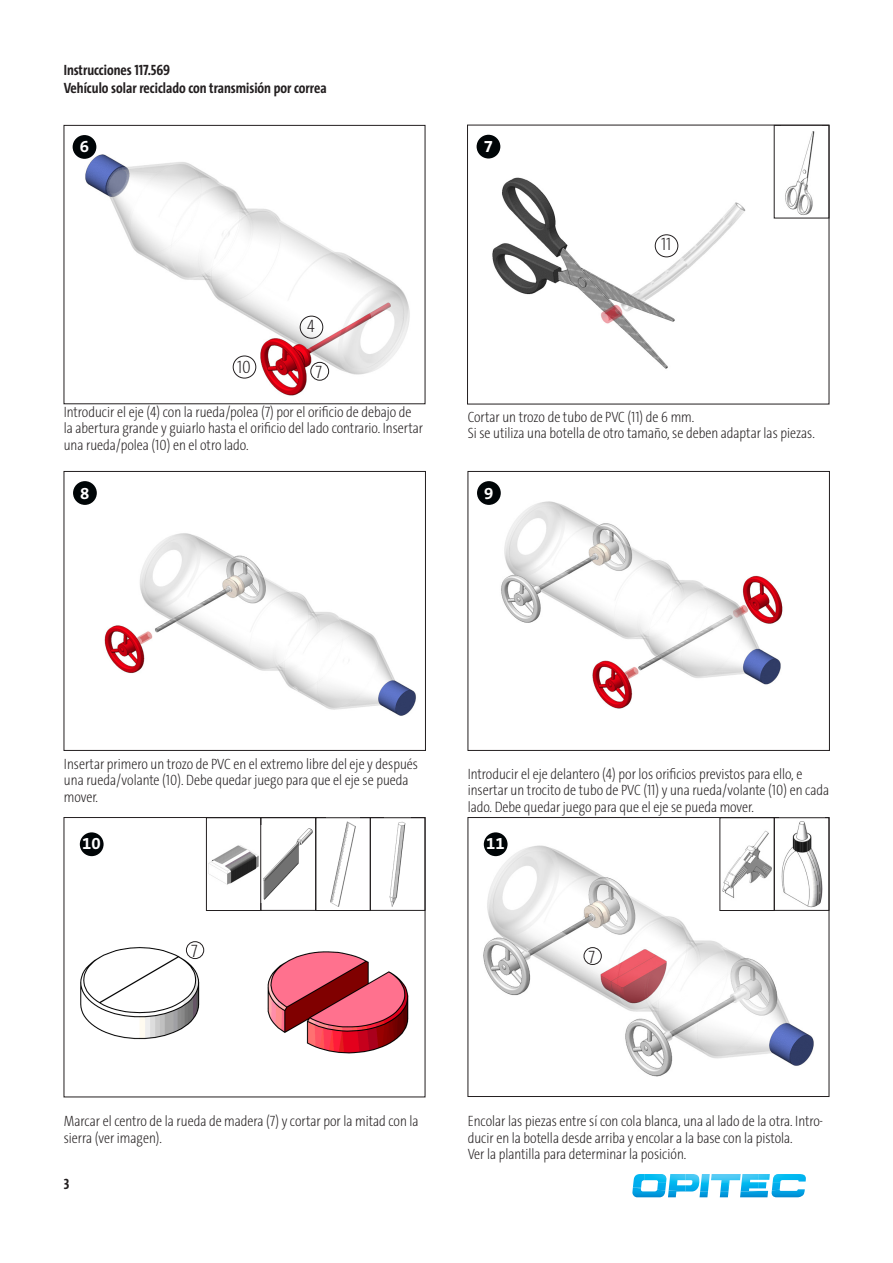
<style>
.page{position:relative;width:893px;height:1263px;background:#fff}
.page>*{position:absolute;margin:0;border:0;box-sizing:border-box;transform-origin:0 0}
.t1{font:200 18px "The Sans Cd LF2";color:#231f20}
.t2{font:700 16.8px "The Sans B W7";color:#fff}
.Anleitung-Info{font:200 15px/16.5px "The Sans Cd LF2";color:#231f20}
.Beschreibung_linksbü{font:700 15px "The Sans Cd LF7";color:#231f20}
</style>
<div class="page">
<svg style="left:632px;top:1174px;width:174px;height:24px"></svg>
<img style="left:492px;top:177px;width:254px;height:192px">
<div style="left:476px;top:134px;width:25px;height:25px;background:#000507;border-radius:50%"></div>
<div style="left:475px;top:133px;width:27px;height:27px;border:2px solid #fff;border-radius:50%"></div>
<img style="left:85px;top:154px;width:325px;height:242px">
<div style="left:72px;top:134px;width:25px;height:26px;background:#000507;border-radius:50%"></div>
<div style="left:71px;top:133px;width:27px;height:27px;border:2px solid #fff;border-radius:50%"></div>
<img style="left:785px;top:131px;width:30px;height:84px">
<img style="left:104px;top:533px;width:312px;height:183px">
<div style="left:64px;top:471px;width:362px;height:280px;border:1px solid #231f20"></div>
<div style="left:72px;top:480px;width:26px;height:26px;background:#000507;border-radius:50%"></div>
<div style="left:71px;top:479px;width:27px;height:28px;border:2px solid #fff;border-radius:50%"></div>
<div style="left:300px;top:316px;width:23px;height:23px;border:1px solid #231f20;border-radius:50%"></div>
<div style="left:310px;top:362px;width:19px;height:19px;border:1px solid #231f20;border-radius:50%"></div>
<div style="left:233px;top:356px;width:23px;height:22px;border:1px solid #231f20;border-radius:50%"></div>
<div style="left:655px;top:234px;width:23px;height:23px;border:1px solid #231f20;border-radius:50%"></div>
<img style="left:501px;top:501px;width:282px;height:208px">
<div style="left:468px;top:471px;width:362px;height:280px;border:1px solid #231f20"></div>
<div style="left:476px;top:480px;width:26px;height:26px;background:#000507;border-radius:50%"></div>
<div style="left:475px;top:479px;width:27px;height:28px;border:2px solid #fff;border-radius:50%"></div>
<img style="left:80px;top:941px;width:329px;height:113px">
<img style="left:330px;top:821px;width:26px;height:86px">
<div style="left:316px;top:817px;width:55px;height:94px;border:1px solid #231f20"></div>
<img style="left:389px;top:821px;width:17px;height:86px">
<div style="left:370px;top:817px;width:55px;height:93px;border:1px solid #231f20"></div>
<img style="left:208px;top:845px;width:51px;height:40px">
<div style="left:206px;top:817px;width:55px;height:94px;border:1px solid #231f20"></div>
<img style="left:263px;top:828px;width:50px;height:72px">
<div style="left:261px;top:817px;width:55px;height:93px;border:1px solid #231f20"></div>
<div style="left:186px;top:941px;width:18px;height:18px;border:1px solid #231f20;border-radius:50%"></div>
<div style="left:79px;top:831px;width:25px;height:26px;background:#000507;border-radius:50%"></div>
<div style="left:78px;top:831px;width:27px;height:27px;border:2px solid #fff;border-radius:50%"></div>
<img style="left:483px;top:829px;width:344px;height:248px">
<div style="left:468px;top:817px;width:361px;height:280px;border:1px solid #231f20"></div>
<img style="left:722px;top:829px;width:50px;height:71px">
<div style="left:720px;top:817px;width:54px;height:94px;border:1px solid #231f20"></div>
<img style="left:779px;top:821px;width:45px;height:87px">
<div style="left:774px;top:817px;width:55px;height:93px;border:1px solid #231f20"></div>
<div style="left:584px;top:947px;width:18px;height:18px;border:1px solid #231f20;border-radius:50%"></div>
<div style="left:483px;top:831px;width:25px;height:26px;background:#000507;border-radius:50%"></div>
<div style="left:482px;top:831px;width:27px;height:27px;border:2px solid #fff;border-radius:50%"></div>
<p class="Beschreibung_linksbü" style="left:64px;top:60px;width:108px">Instrucciones 117.569</p>
<p class="Beschreibung_linksbü" style="left:64px;top:78px;width:264px">Vehículo solar reciclado con transmisión por correa</p>
<p class="t2" style="left:80px;top:136px;width:11px">6</p>
<p class="t2" style="left:484px;top:136px;width:11px">7</p>
<p class="t1" style="left:237px;top:355px;width:15px">10</p>
<p class="t1" style="left:307px;top:314px;width:9px">4</p>
<p class="t1" style="left:315px;top:360px;width:8px">7</p>
<p class="t1" style="left:661px;top:233px;width:12px">11</p>
<p class="Anleitung-Info" style="left:64px;top:403px;width:361px">Introducir el eje (4) con la rueda/polea (7) por el orificio de debajo de la abertura grande y guiarlo hasta el orificio del lado contrario. Insertar una rueda/polea (10) en el otro lado.</p>
<p class="t2" style="left:80px;top:482px;width:11px">8</p>
<p class="Anleitung-Info" style="left:468px;top:408px;width:228px">Cortar un trozo de tubo de PVC (11) de 6 mm.</p>
<p class="Anleitung-Info" style="left:468px;top:424px;width:349px">Si se utiliza una botella de otro tamaño, se deben adaptar las piezas.</p>
<p class="t2" style="left:484px;top:482px;width:11px">9</p>
<p class="Anleitung-Info" style="left:64px;top:755px;width:356px">Insertar primero un trozo de PVC en el extremo libre del eje y después una rueda/volante (10). Debe quedar juego para que el eje se pueda mover.</p>
<p class="Anleitung-Info" style="left:468px;top:765px;width:363px">Introducir el eje delantero (4) por los orificios previstos para ello, e insertar un trocito de tubo de PVC (11) y una rueda/volante (10) en cada lado. Debe quedar juego para que el eje se pueda mover.</p>
<p class="t2" style="left:82px;top:832px;width:20px">10</p>
<p class="t1" style="left:191px;top:939px;width:8px">7</p>
<p class="t2" style="left:486px;top:832px;width:20px">11</p>
<p class="t1" style="left:589px;top:945px;width:8px">7</p>
<p class="Anleitung-Info" style="left:64px;top:1113px;width:356px">Marcar el centro de la rueda de madera (7) y cortar por la mitad con la sierra (ver imagen).</p>
<p class="Anleitung-Info" style="left:468px;top:1112px;width:356px">Encolar las piezas entre sí con cola blanca, una al lado de la otra. Intro&shy;ducir en la botella desde arriba y encolar a la base con la pistola.</p>
<p class="Anleitung-Info" style="left:468px;top:1145px;width:220px">Ver la plantilla para determinar la posición.</p>
<p class="Beschreibung_linksbü" style="left:64px;top:1174px;width:7px">3</p>
</div>
